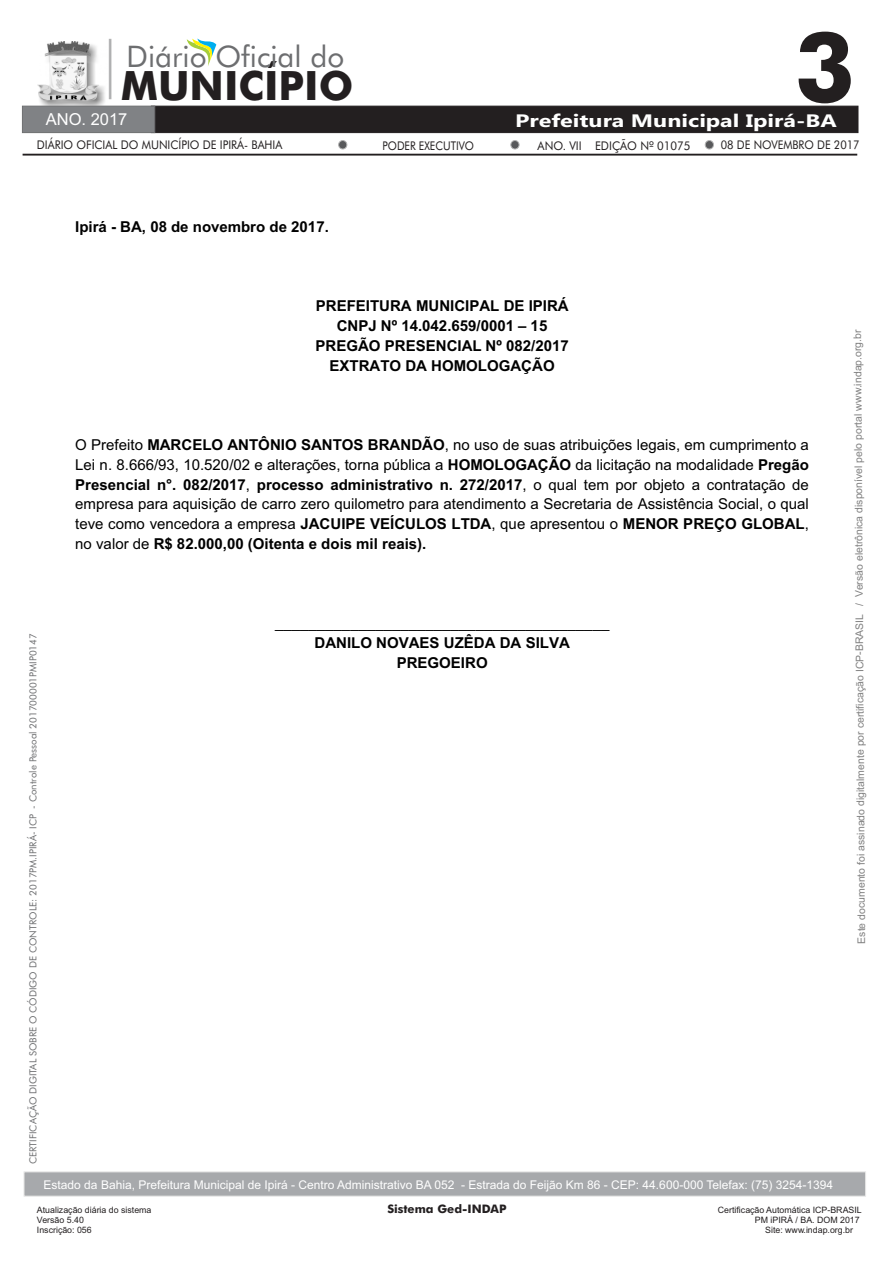
<style>
.page{position:relative;width:893px;height:1263px;background:#fff}
.page>*{position:absolute;margin:0;border:0;box-sizing:border-box;transform-origin:0 0}
.t1{font:700 96.9px "Futura BT";color:#231f20}
.t2{font:700 40.5px "Futura BT";color:#231f20}
.t3{font:29.7px "Futura BT";color:#6d6e70}
.t4{font:700 18px "Gadugi";color:#fff;scale:1.3 1}
.t5{font:16.5px "Arial";color:#fff}
.t6{font:15px/19.8px "Arial";color:#000;text-align:justify}
.t7{font:700 15px/19.8px "Arial";color:#000;text-align:center}
.t8{font:12px "Arial";color:#fff}
.t9{font:12px "Futura BT";color:#231f20;scale:.92 1}
.t10{font:12px "Futura BT";color:#231f20;scale:.94 1}
.t11{font:12px "Futura BT";color:#231f20;scale:.91 1}
.t12{font:12px "Futura BT";color:#231f20;scale:.88 1}
.t13{font:700 11.7px "Futura BT";color:#231f20}
.t14{font:10.5px "Arial";letter-spacing:-.005em;color:#818181}
.t15{font:9.75px "Futura BT";color:#6d6e70}
.t16{font:8.85px "Arial";color:#231f20}
.s1{font-weight:700}
</style>
<div class="page">
<img style="left:37px;top:42px;width:71px;height:64px">
<svg style="left:187px;top:38px;width:29px;height:28px"></svg>
<svg style="left:23px;top:154px;width:834px;height:1px"></svg>
<svg style="left:109px;top:39px;width:2px;height:60px"></svg>
<svg style="left:22px;top:106px;width:836px;height:27px;background:#322f30"></svg>
<div style="left:338px;top:140px;width:9px;height:9px;background:#58595b;border:1px solid #b3b3b3;border-radius:50%"></div>
<div style="left:511px;top:140px;width:8px;height:9px;background:#58595b;border:1px solid #b3b3b3;border-radius:50%"></div>
<div style="left:705px;top:140px;width:9px;height:9px;background:#58595b;border:1px solid #b3b3b3;border-radius:50%"></div>
<svg style="left:24px;top:1171px;width:842px;height:25px;background:#abadb0"></svg>
<h3 class="t3" style="left:126px;top:44px;width:219px">Diário Oficial do</h3>
<h2 class="t2" style="left:121px;top:69px;width:234px">MUNICÍPIO</h2>
<h1 class="t1" style="left:795px;top:28px;width:62px">3</h1>
<p class="t5" style="left:46px;top:113px;width:83px">ANO. 2017</p>
<p class="t4" style="left:515px;top:114px;width:249px">Prefeitura Municipal Ipirá-BA</p>
<p class="t9" style="left:37px;top:140px;width:268px">DIÁRIO OFICIAL DO MUNICÍPIO DE IPIRÁ- BAHIA</p>
<p class="t12" style="left:382px;top:141px;width:105px">PODER EXECUTIVO</p>
<p class="t10" style="left:538px;top:141px;width:164px">ANO. VII EDIÇÃO Nº 01075</p>
<p class="t11" style="left:721px;top:140px;width:154px">08 DE NOVEMBRO DE 2017</p>
<p class="t7" style="left:75px;top:218px;width:255px">Ipirá - BA, 08 de novembro de 2017.</p>
<p class="t7" style="left:316px;top:297px;width:255px">PREFEITURA MUNICIPAL DE IPIRÁ<br>CNPJ Nº 14.042.659/0001 – 15<br>PREGÃO PRESENCIAL Nº 082/2017<br>EXTRATO DA HOMOLOGAÇÃO</p>
<p class="t15" style="left:29px;top:1164px;width:532px;rotate:-90deg">CERTIFICAÇÃO DIGITAL SOBRE O CÓDIGO DE CONTROLE: 2017PM.IPIRÁ- ICP - Controle Pessoal 201700001PMIP0147</p>
<p class="t6" style="left:75px;top:436px;width:735px">O Prefeito <span class="s1">MARCELO ANTÔNIO SANTOS BRANDÃO</span>, no uso de suas atribuições legais, em cumprimento a Lei n. 8.666/93, 10.520/02 e alterações, torna pública a <span class="s1">HOMOLOGAÇÃO</span> da licitação na modalidade <span class="s1">Pregão Presencial n°. 082/2017</span>, <span class="s1">processo administrativo n. 272/2017</span>, o qual tem por objeto a contratação de empresa para aquisição de carro zero quilometro para atendimento a Secretaria de Assistência Social, o qual teve como vencedora a empresa <span class="s1">JACUIPE VEÍCULOS LTDA</span>, que apresentou o <span class="s1">MENOR PREÇO GLOBAL</span>, no valor de <span class="s1">R$ 82.000,00 (Oitenta e dois mil reais).</span></p>
<p class="t6" style="left:275px;top:615px;width:336px">________________________________________</p>
<p class="t7" style="left:315px;top:634px;width:257px">DANILO NOVAES UZÊDA DA SILVA<br>PREGOEIRO</p>
<p class="t8" style="left:44px;top:1181px;width:791px">Estado da Bahia, Prefeitura Municipal de Ipirá - Centro Administrativo BA 052 - Estrada do Feijão Km 86 - CEP: 44.600-000 Telefax: (75) 3254-1394</p>
<p class="t14" style="left:854px;top:605px;width:278px;rotate:-90deg">/ Versão eletrônica disponível pelo portal www.indap.org.br</p>
<p class="t14" style="left:856px;top:944px;width:331px;rotate:-90deg">Este documento foi assinado digitalmente por certificação ICP BRASIL</p>
<p class="t14" style="left:856px;top:655px;width:5px;rotate:-90deg">-</p>
<p class="t16" style="left:37px;top:1206px;width:116px">Atualização diária do sistema</p>
<p class="t13" style="left:387px;top:1204px;width:121px">Sistema Ged-INDAP</p>
<p class="t16" style="left:718px;top:1206px;width:145px">Certificação Automática ICP-BRASIL</p>
<p class="t16" style="left:37px;top:1217px;width:49px">Versão 5.40</p>
<p class="t16" style="left:755px;top:1217px;width:106px">PM iPIRÁ / BA. DOM 2017</p>
<p class="t16" style="left:37px;top:1227px;width:56px">Inscrição: 056</p>
<p class="t16" style="left:765px;top:1227px;width:89px">Site: www.indap.org.br</p>
</div>
